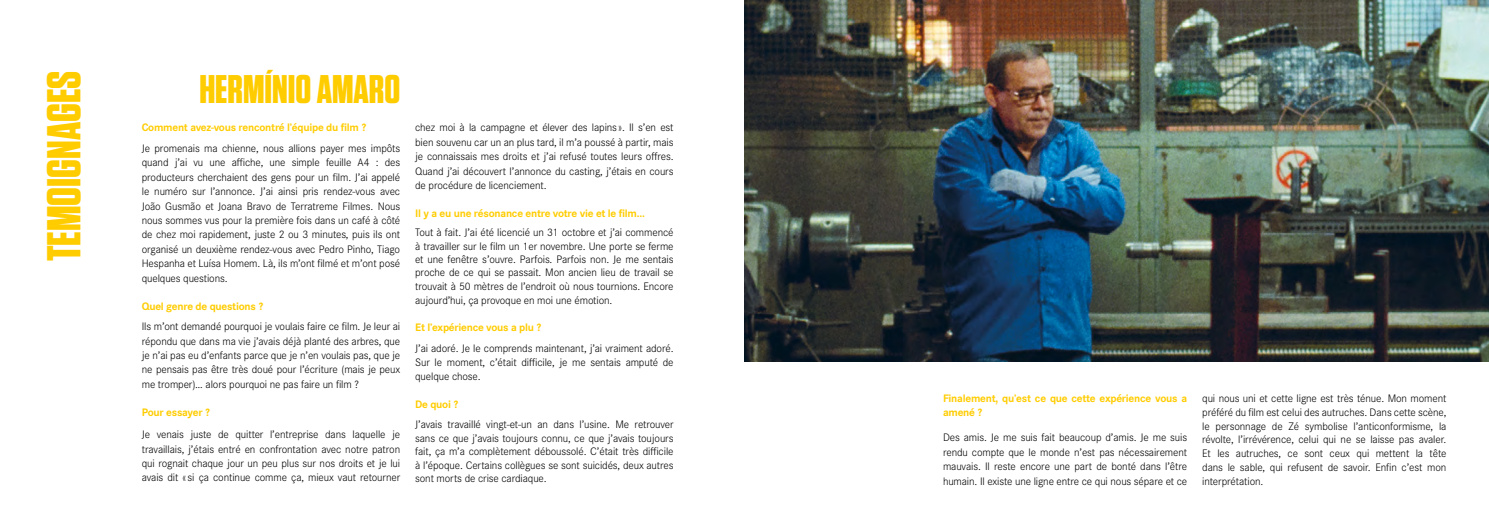
<style>
.page{position:relative;width:1489px;height:532px;background:#fff}
.page>*{position:absolute;margin:0;border:0;box-sizing:border-box;transform-origin:0 0}
.t1{font:700 47.5px "Tungsten";color:#fc0}
.t2{font:700 39.88px "Tungsten";color:#fc0}
.t3{font:300 11.25px/14.4px "Corporate S";letter-spacing:-.01em;color:#000;text-align:justify}
.t4{font:700 11.25px/13.5px "Corporate S";letter-spacing:-.02em;color:#fc0}
</style>
<div class="page">
<img style="left:744px;top:0;width:744px;height:361px">
<h1 class="t1" style="left:39px;top:261px;width:192px;rotate:-90deg">TEMOIGNAGES</h1>
<h2 class="t2" style="left:199px;top:68px;width:202px">HERMÍNIO AMARO</h2>
<p class="t4" style="left:142px;top:121px;width:226px">Comment avez-vous rencontré l’équipe du film ?</p>
<p class="t3" style="left:142px;top:141px;width:260px">Je promenais ma chienne, nous allions payer mes impôts quand j’ai vu une affiche, une simple feuille A4 : des producteurs cherchaient des gens pour un film. J’ai appelé le numéro sur l’annonce. J’ai ainsi pris rendez-vous avec João Gusmão et Joana Bravo de Terratreme Filmes. Nous nous sommes vus pour la première fois dans un café à côté de chez moi rapidement, juste 2 ou 3 minutes, puis ils ont organisé un deuxième rendez-vous avec Pedro Pinho, Tiago Hespanha et Luísa Homem. Là, ils m’ont filmé et m’ont posé quelques questions.</p>
<p class="t4" style="left:142px;top:299px;width:123px">Quel genre de questions ?</p>
<p class="t3" style="left:142px;top:319px;width:260px">Ils m’ont demandé pourquoi je voulais faire ce film. Je leur ai répondu que dans ma vie j’avais déjà planté des arbres, que je n’ai pas eu d’enfants parce que je n’en voulais pas, que je ne pensais pas être très doué pour l’écriture (mais je peux me tromper)… alors pourquoi ne pas faire un film ?</p>
<p class="t4" style="left:142px;top:406px;width:69px">Pour essayer ?</p>
<p class="t3" style="left:142px;top:427px;width:260px">Je venais juste de quitter l’entreprise dans laquelle je travaillais, j’étais entré en confrontation avec notre patron qui rognait chaque jour un peu plus sur nos droits et je lui avais dit « si ça continue comme ça, mieux vaut retourner</p>
<p class="t3" style="left:415px;top:121px;width:260px">chez moi à la campagne et élever des lapins». Il s’en est bien souvenu car un an plus tard, il m’a poussé à partir, mais je connaissais mes droits et j’ai refusé toutes leurs offres.<br>Quand j’ai découvert l’annonce du casting, j’étais en cours de procédure de licenciement.</p>
<p class="t4" style="left:415px;top:207px;width:231px">Il y a eu une résonance entre votre vie et le film...</p>
<p class="t3" style="left:415px;top:226px;width:260px;line-height:13.2px">Tout à fait. J’ai été licencié un 31 octobre et j’ai commencé à travailler sur le film un 1er novembre. Une porte se ferme et une fenêtre s’ouvre. Parfois. Parfois non. Je me sentais proche de ce qui se passait. Mon ancien lieu de travail se trouvait à 50 mètres de l’endroit où nous tournions. Encore</p>
<p class="t3" style="left:415px;top:293px;width:199px">aujourd’hui, ça provoque en moi une émotion.</p>
<p class="t4" style="left:415px;top:320px;width:127px">Et l’expérience vous a plu ?</p>
<p class="t3" style="left:415px;top:340px;width:260px">J’ai adoré. Je le comprends maintenant, j’ai vraiment adoré.<br>Sur le moment, c’était difficile, je me sentais amputé de quelque chose.</p>
<p class="t4" style="left:415px;top:398px;width:44px">De quoi ?</p>
<p class="t3" style="left:415px;top:417px;width:260px;line-height:13.5px">J’avais travaillé vingt-et-un an dans l’usine. Me retrouver sans ce que j’avais toujours connu, ce que j’avais toujours fait, ça m’a complètement déboussolé. C’était très difficile à l’époque. Certains collègues se sont suicidés, deux autres sont morts de crise cardiaque.</p>
<p class="t4" style="left:943px;top:392px;width:246px">Finalement, qu’est ce que cette expérience vous a amené ?</p>
<p class="t3" style="left:943px;top:430px;width:246px">Des amis. Je me suis fait beaucoup d’amis. Je me suis rendu compte que le monde n’est pas nécessairement mauvais. Il reste encore une part de bonté dans l’être humain. Il existe une ligne entre ce qui nous sépare et ce</p>
<p class="t3" style="left:1202px;top:391px;width:246px;line-height:13.8px">qui nous uni et cette ligne est très ténue. Mon moment préféré du film est celui des autruches. Dans cette scène, le personnage de Zé symbolise l’anticonformisme, la révolte, l’irrévérence, celui qui ne se laisse pas avaler.<br>Et les autruches, ce sont ceux qui mettent la tête dans le sable, qui refusent de savoir. Enfin c’est mon interprétation.</p>
</div>
